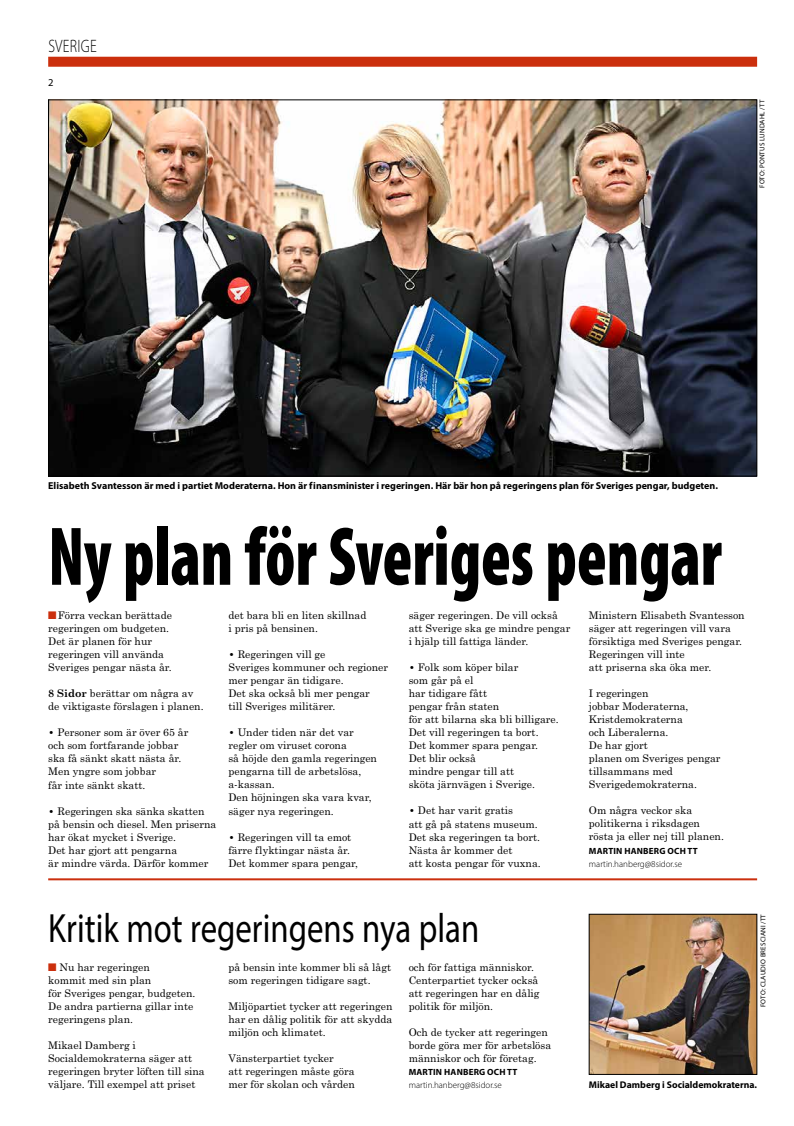
<style>
.page{position:relative;width:794px;height:1126px;background:#fff}
.page>*{position:absolute;margin:0;border:0;box-sizing:border-box;transform-origin:0 0}
.t1{font:900 condensed 84px "Myriad Pro";color:#000;scale:.8 1}
.t2{font:41px "Myriad Pro";color:#000;scale:.8 1}
.t3{font:300 18px "Myriad Pro";letter-spacing:.02em;color:#000;scale:.8 1}
.t4{font:10.5px/13px "Century Schoolbook Std";color:#000}
.t5{font:10.5px "Myriad Pro";color:#000}
.t6{font:700 10px "Myriad Pro";color:#000}
.t7{font:700 9.7px "Myriad Pro";color:#000}
.t8{font:300 9px "Myriad Pro";color:#000}
.t9{font:700 9px "Myriad Pro";letter-spacing:.02em;color:#000}
.t10{font:7px "Myriad Pro";letter-spacing:.02em;color:#000}
.s1{color:#fff}
.s2{font-weight:700}
</style>
<div class="page">
<div style="left:48px;top:57px;width:709px;height:10px;background:#cb2f0d"></div>
<hr style="left:48px;top:878px;width:709px;height:2px;background:#cb2f0d">
<img style="left:50px;top:102px;width:705px;height:372px">
<img style="left:591px;top:915px;width:164px;height:157px">
<div style="left:589px;top:913px;width:168px;height:161px;border:1px solid #000"></div>
<h3 class="t3" style="left:48px;top:35px;width:62px">SVERIGE</h3>
<p class="t5" style="left:48px;top:76px;width:7px">2</p>
<p class="t10" style="left:758px;top:188px;width:90px;rotate:-90deg">FOTO: PONTUS LUNDAHL /TT</p>
<p class="t6" style="left:48px;top:479px;width:671px">Elisabeth Svantesson är med i partiet Moderaterna. Hon är finansminister i regeringen. Här bär hon på regeringens plan för Sveriges pengar, budgeten.</p>
<h1 class="t1" style="left:48px;top:503px;width:843px">Ny plan för Sveriges pengar</h1>
<p class="t4" style="left:48px;top:609px;width:125px"><span class="s1">■</span>Förra veckan berättade regeringen om budgeten.<br>Det är planen för hur regeringen vill använda<br>Sveriges pengar nästa år.</p>
<p class="t4" style="left:48px;top:687px;width:157px"><span class="s2">8 Sidor</span> berättar om några av de viktigaste förslagen i planen.</p>
<p class="t4" style="left:48px;top:726px;width:142px"><span class="s2">•</span> Personer som är över 65 år och som fortfarande jobbar ska få sänkt skatt nästa år.<br>Men yngre som jobbar<br>får inte sänkt skatt.</p>
<p class="t4" style="left:48px;top:804px;width:170px"><span class="s2">•</span> Regeringen ska sänka skatten på bensin och diesel. Men priserna har ökat mycket i Sverige.<br>Det har gjort att pengarna<br>är mindre värda. Därför kommer</p>
<p class="t4" style="left:228px;top:609px;width:139px">det bara bli en liten skillnad i pris på bensinen.</p>
<p class="t4" style="left:228px;top:648px;width:161px"><span class="s2">•</span> Regeringen vill ge<br>Sveriges kommuner och regioner mer pengar än tidigare.<br>Det ska också bli mer pengar<br>till Sveriges militärer.</p>
<p class="t4" style="left:228px;top:726px;width:150px"><span class="s2">•</span> Under tiden när det var regler om viruset corona<br>så höjde den gamla regeringen pengarna till de arbetslösa, a-kassan.<br>Den höjningen ska vara kvar, säger nya regeringen.</p>
<p class="t4" style="left:228px;top:830px;width:131px"><span class="s2">•</span> Regeringen vill ta emot färre flyktingar nästa år.<br>Det kommer spara pengar,</p>
<p class="t4" style="left:409px;top:609px;width:163px">säger regeringen. De vill också att Sverige ska ge mindre pengar i hjälp till fattiga länder.</p>
<p class="t4" style="left:409px;top:661px;width:151px"><span class="s2">•</span> Folk som köper bilar<br>som går på el<br>har tidigare fått<br>pengar från staten<br>för att bilarna ska bli billigare.<br>Det vill regeringen ta bort.<br>Det kommer spara pengar.<br>Det blir också<br>mindre pengar till att<br>sköta järnvägen i Sverige.</p>
<p class="t4" style="left:409px;top:803px;width:134px"><span class="s2">•</span> Det har varit gratis<br>att gå på statens museum.<br>Det ska regeringen ta bort.<br>Nästa år kommer det<br>att kosta pengar för vuxna.</p>
<p class="t4" style="left:589px;top:609px;width:157px">Ministern Elisabeth Svantesson säger att regeringen vill vara försiktiga med Sveriges pengar.<br>Regeringen vill inte<br>att priserna ska öka mer.</p>
<p class="t4" style="left:589px;top:686px;width:133px">I regeringen<br>jobbar Moderaterna,<br>Kristdemokraterna<br>och Liberalerna.<br>De har gjort<br>planen om Sveriges pengar tillsammans med<br>Sverigedemokraterna.</p>
<p class="t4" style="left:589px;top:803px;width:136px">Om några veckor ska politikerna i riksdagen rösta ja eller nej till planen.</p>
<p class="t9" style="left:589px;top:844px;width:110px">MARTIN HANBERG OCH TT</p>
<p class="t8" style="left:589px;top:858px;width:95px">martin.hanberg@8sidor.se</p>
<h2 class="t2" style="left:48px;top:902px;width:540px">Kritik mot regeringens nya plan</h2>
<p class="t4" style="left:48px;top:960px;width:149px"><span class="s1">■</span> Nu har regeringen<br>kommit med sin plan<br>för Sveriges pengar, budgeten.<br>De andra partierna gillar inte regeringens plan.</p>
<p class="t4" style="left:48px;top:1038px;width:158px">Mikael Damberg i<br>Socialdemokraterna säger att regeringen bryter löften till sina väljare. Till exempel att priset</p>
<p class="t4" style="left:228px;top:960px;width:164px">på bensin inte kommer bli så lågt som regeringen tidigare sagt.</p>
<p class="t4" style="left:228px;top:999px;width:165px;text-align:justify">Miljöpartiet tycker att regeringen har en dålig politik för att skydda miljön och klimatet.</p>
<p class="t4" style="left:228px;top:1051px;width:128px">Vänsterpartiet tycker<br>att regeringen måste göra mer för skolan och vården</p>
<p class="t4" style="left:409px;top:960px;width:132px">och för fattiga människor.<br>Centerpartiet tycker också att regeringen har en dålig politik för miljön.</p>
<p class="t4" style="left:409px;top:1024px;width:144px">Och de tycker att regeringen borde göra mer för arbetslösa människor och för företag.</p>
<p class="t9" style="left:409px;top:1065px;width:110px">MARTIN HANBERG OCH TT</p>
<p class="t8" style="left:409px;top:1079px;width:95px">martin.hanberg@8sidor.se</p>
<p class="t10" style="left:759px;top:1006px;width:94px;rotate:-90deg">FOTO: CLAUDIO BRESCIANI /TT</p>
<p class="t7" style="left:589px;top:1077px;width:170px">Mikael Damberg i Socialdemokraterna.</p>
</div>
